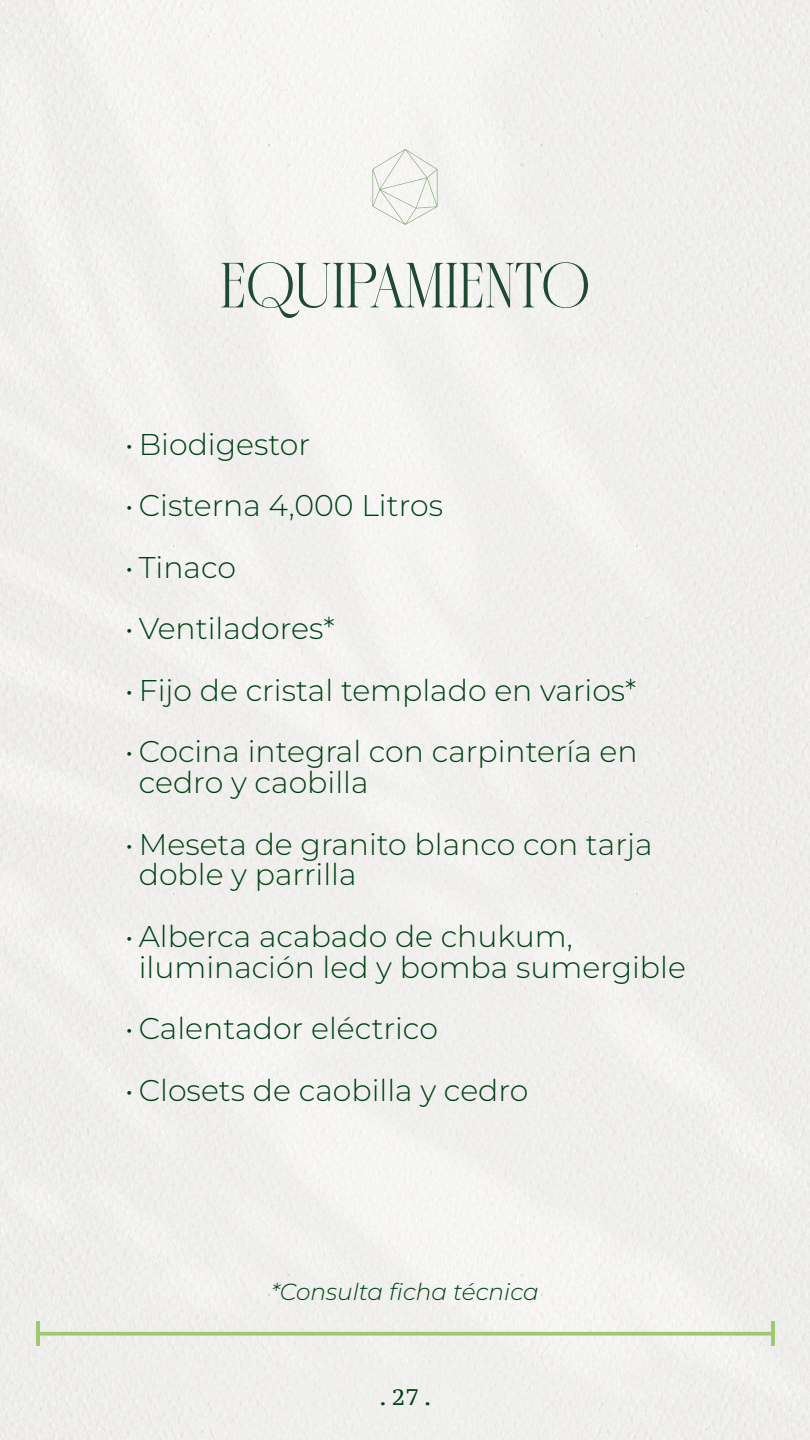
<style>
.page{position:relative;width:810px;height:1440px;background:#f1f0ef}
.page>*{position:absolute;margin:0;border:0;box-sizing:border-box;transform-origin:0 0}
.t1{font:60.3px "Canesa";color:#1e4933}
.t2{font:300 30px/30.8px "Montserrat";color:#004215}
.t3{font:italic 300 23.25px "Montserrat";color:#004215}
.t4{font:22.5px "PT Serif Caption";color:#004215}
</style>
<div class="page">
<svg style="left:39px;top:1332px;width:732px;height:4px;background:#a6cd7f"></svg>
<hr style="left:36px;top:1322px;width:3px;height:24px;background:#9ec972">
<hr style="left:771px;top:1322px;width:3px;height:24px;background:#9ec972">
<svg style="left:373px;top:149px;width:64px;height:76px"></svg>
<h1 class="t1" style="left:220px;top:250px;width:371px">EQUIPAMIENTO</h1>
<p class="t2" style="left:125px;top:428px;width:187px">• Biodigestor</p>
<p class="t2" style="left:125px;top:489px;width:319px">• Cisterna 4,000 Litros</p>
<p class="t2" style="left:125px;top:551px;width:112px">• Tinaco</p>
<p class="t2" style="left:125px;top:612px;width:211px">• Ventiladores*</p>
<p class="t2" style="left:125px;top:674px;width:513px">• Fijo de cristal templado en varios*</p>
<p class="t2" style="left:139px;top:735px;width:500px;text-indent:-14px">• Cocina integral con carpintería en cedro y caobilla</p>
<p class="t2" style="left:139px;top:828px;width:515px;text-indent:-14px">• Meseta de granito blanco con tarja doble y parrilla</p>
<p class="t2" style="left:139px;top:920px;width:549px;text-indent:-14px">• Alberca acabado de chukum, iluminación led y bomba sumergible</p>
<p class="t2" style="left:125px;top:1012px;width:314px">• Calentador eléctrico</p>
<p class="t2" style="left:125px;top:1074px;width:405px">• Closets de caobilla y cedro</p>
<p class="t3" style="left:271px;top:1276px;width:269px">*Consulta ficha técnica</p>
<p class="t4" style="left:380px;top:1382px;width:53px">. 27 .</p>
</div>
